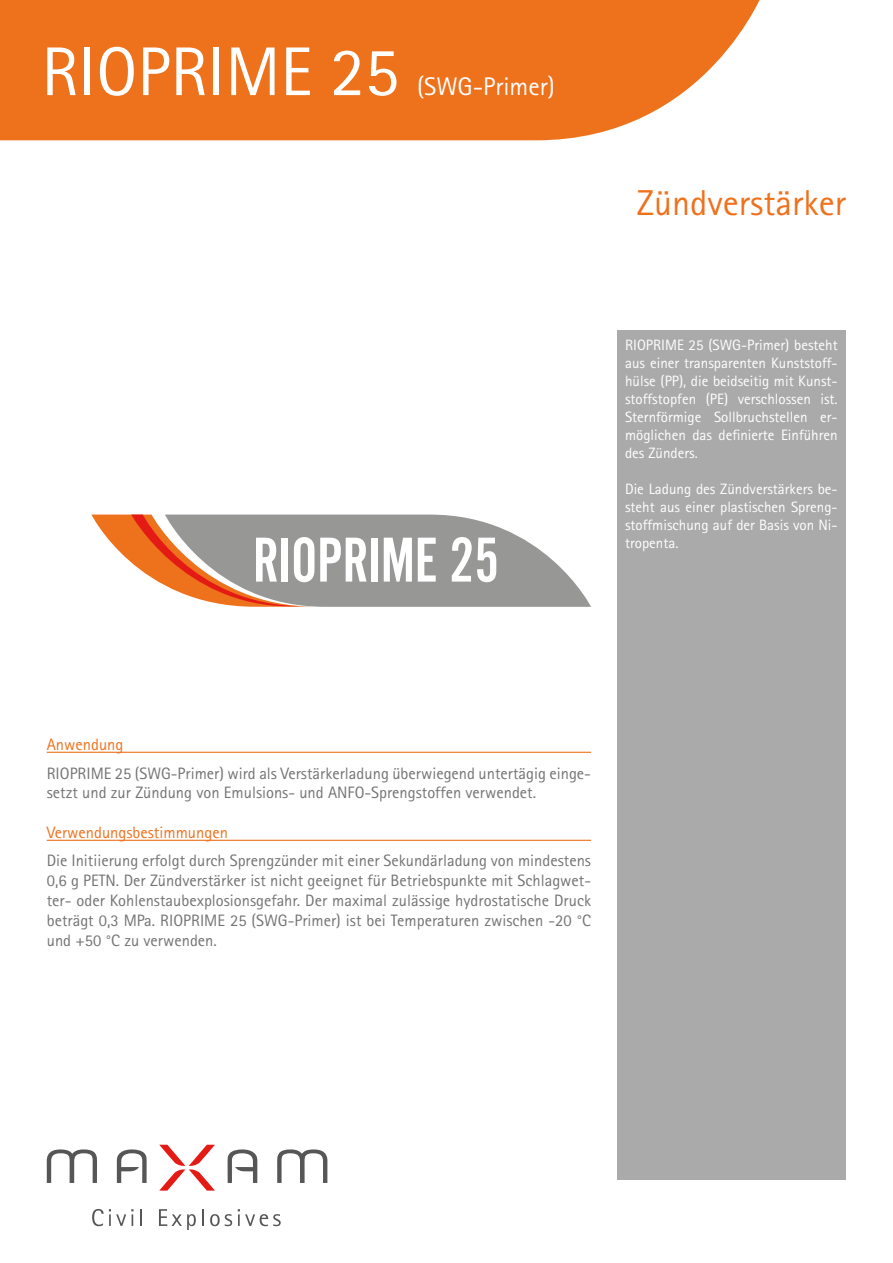
<style>
.page{position:relative;width:893px;height:1263px;background:#fff}
.page>*{position:absolute;margin:0;border:0;box-sizing:border-box;transform-origin:0 0}
.t1{font:69px "Rotis Sans Serif";color:#fff}
.t2{font:36px "Rotis Sans Serif";color:#ee711c}
.t3{font:25.5px "Rotis Sans Serif";color:#fff}
.t4{font:16.5px/19.8px "Rotis Sans Serif";color:#747373}
.t5{font:16.5px "Rotis Sans Serif";color:#ee711c}
.t6{font:15px/18px "Rotis Sans Serif";color:#fff;text-align:justify}
</style>
<div class="page">
<svg style="left:0;top:0;width:760px;height:140px;fill:#ee711c"></svg>
<div style="left:617px;top:330px;width:228px;height:850px;background:#abaaab"></div>
<svg style="left:92px;top:1209px;width:42px;height:17px"></svg>
<svg style="left:141px;top:1209px;width:1px;height:17px"></svg>
<svg style="left:159px;top:1209px;width:37px;height:21px"></svg>
<svg style="left:202px;top:1209px;width:2px;height:17px"></svg>
<svg style="left:210px;top:1214px;width:22px;height:12px"></svg>
<svg style="left:238px;top:1209px;width:43px;height:17px"></svg>
<svg style="left:47px;top:1145px;width:280px;height:45px"></svg>
<hr style="left:47px;top:752px;width:544px;height:1px;background:#ee711c">
<hr style="left:47px;top:840px;width:544px;height:1px;background:#ee711c">
<svg style="left:91px;top:514px;width:500px;height:93px"></svg>
<h1 class="t1" style="left:41px;top:31px;width:359px">RIOPRIME 25</h1>
<h3 class="t3" style="left:417px;top:71px;width:139px">(SWG-Primer)</h3>
<h2 class="t2" style="left:637px;top:181px;width:211px">Zündverstärker</h2>
<p class="t6" style="left:625px;top:335px;width:214px">RIOPRIME 25 (SWG-Primer) besteht aus einer transparenten Kunststoff&shy;hülse (PP), die beidseitig mit Kunst&shy;stoffstopfen (PE) verschlossen ist.<br>Sternförmige Sollbruchstellen er&shy;möglichen das definierte Einführen des Zünders.</p>
<p class="t6" style="left:625px;top:479px;width:214px">Die Ladung des Zündverstärkers be&shy;steht aus einer plastischen Spreng&shy;stoffmischung auf der Basis von Ni&shy;tropenta.</p>
<p class="t5" style="left:47px;top:735px;width:78px">Anwendung</p>
<p class="t4" style="left:47px;top:763px;width:546px">RIOPRIME 25 (SWG-Primer) wird als Verstärkerladung überwiegend untertägig einge&shy;setzt und zur Zündung von Emulsions- und ANFO-Sprengstoffen verwendet.</p>
<p class="t5" style="left:47px;top:823px;width:183px">Verwendungsbestimmungen</p>
<p class="t4" style="left:47px;top:851px;width:546px;text-align:justify">Die Initiierung erfolgt durch Sprengzünder mit einer Sekundärladung von mindestens 0,6 g PETN. Der Zündverstärker ist nicht geeignet für Betriebspunkte mit Schlagwet&shy;ter- oder Kohlenstaubexplosionsgefahr. Der maximal zulässige hydrostatische Druck beträgt 0,3 MPa. RIOPRIME 25 (SWG-Primer) ist bei Temperaturen zwischen -20 °C und +50 °C zu verwenden.</p>
</div>
